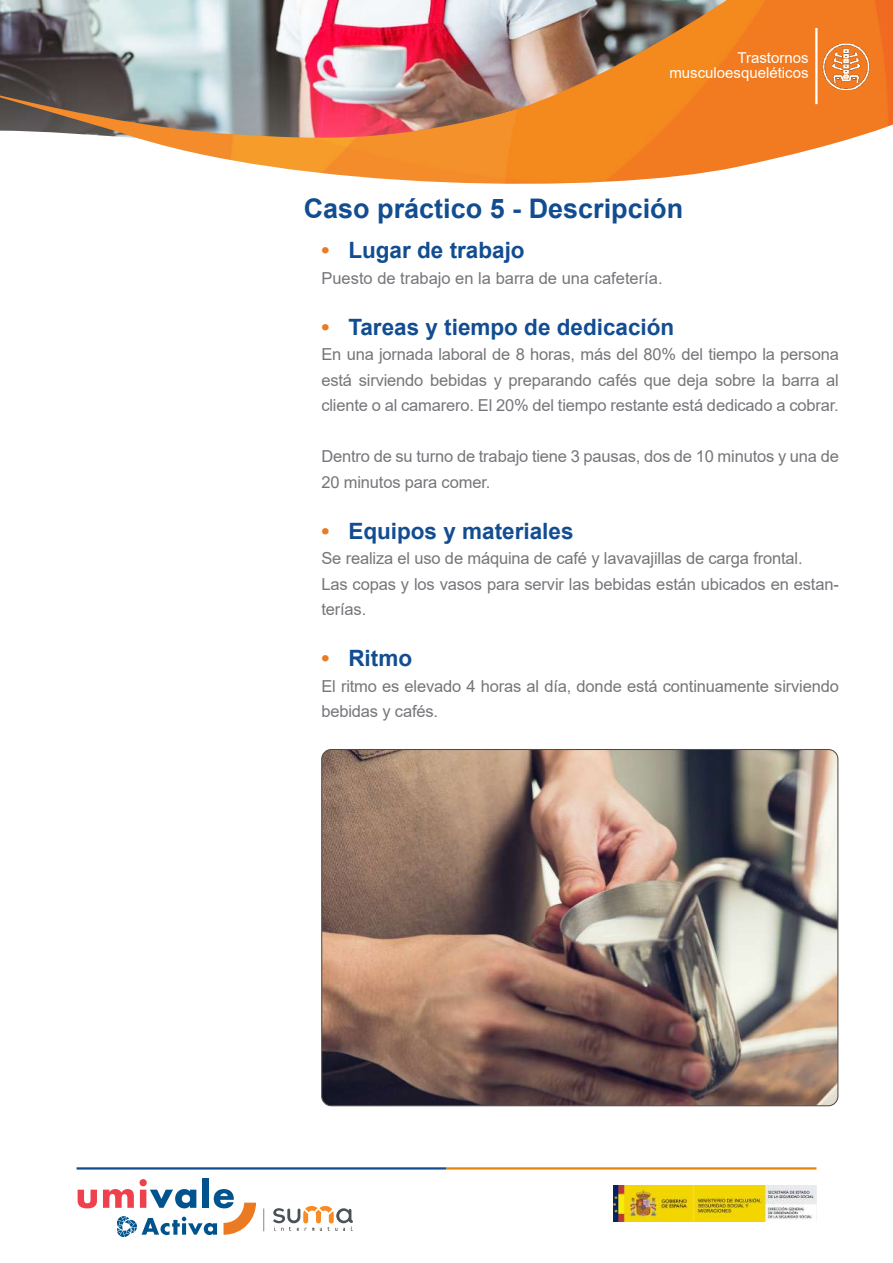
<style>
.page{position:relative;width:893px;height:1263px;background:#fff}
.page>*{position:absolute;margin:0;border:0;box-sizing:border-box;transform-origin:0 0}
.t1{font:700 27px "Arial";color:#124d91}
.t2{font:700 22.5px "Arial";color:#124d91}
.t3{font:16.5px/25.5px "Arial";letter-spacing:-.01em;color:#75767a}
.t4{font:15px/15px "Arial";color:#fff;text-align:right}
.s1{color:#ec7a23}
</style>
<div class="page">
<img style="left:0;top:0;width:893px;height:184px">
<hr style="left:815px;top:28px;width:2px;height:76px;background:#fff">
<img style="left:823px;top:43px;width:46px;height:47px">
<hr style="left:77px;top:1167px;width:369px;height:2px;background:#124d91">
<hr style="left:446px;top:1167px;width:370px;height:2px;background:#e78208">
<img style="left:614px;top:1185px;width:202px;height:36px">
<svg style="left:273px;top:1206px;width:80px;height:25px"></svg>
<svg style="left:264px;top:1208px;width:1px;height:23px"></svg>
<svg style="left:78px;top:1190px;width:19px;height:18px"></svg>
<div style="left:203px;top:1178px;width:6px;height:30px;background:#01538e"></div>
<svg style="left:103px;top:1179px;width:153px;height:58px"></svg>
<img style="left:323px;top:749px;width:515px;height:357px">
<p class="t4" style="left:669px;top:50px;width:141px">Trastornos musculoesqueléticos</p>
<h1 class="t1" style="left:304px;top:190px;width:381px">Caso práctico 5 - Descripción</h1>
<h2 class="t2" style="left:321px;top:234px;width:205px"><span class="s1">•</span> Lugar de trabajo</h2>
<p class="t3" style="left:321px;top:265px;width:343px">Puesto de trabajo en la barra de una cafetería.</p>
<h2 class="t2" style="left:321px;top:311px;width:354px"><span class="s1">•</span> Tareas y tiempo de dedicación</h2>
<p class="t3" style="left:321px;top:341px;width:519px;text-align:justify">En una jornada laboral de 8 horas, más del 80% del tiempo la persona está sirviendo bebidas y preparando cafés que deja sobre la barra al cliente o al camarero. El 20% del tiempo restante está dedicado a cobrar.</p>
<p class="t3" style="left:321px;top:443px;width:519px">Dentro de su turno de trabajo tiene 3 pausas, dos de 10 minutos y una de<br>20 minutos para comer.</p>
<h2 class="t2" style="left:321px;top:515px;width:254px"><span class="s1">•</span> Equipos y materiales</h2>
<p class="t3" style="left:321px;top:545px;width:519px">Se realiza el uso de máquina de café y lavavajillas de carga frontal.<br>Las copas y los vasos para servir las bebidas están ubicados en estan&shy;terías.</p>
<h2 class="t2" style="left:321px;top:642px;width:92px"><span class="s1">•</span> Ritmo</h2>
<p class="t3" style="left:321px;top:673px;width:519px">El ritmo es elevado 4 horas al día, donde está continuamente sirviendo bebidas y cafés.</p>
</div>
